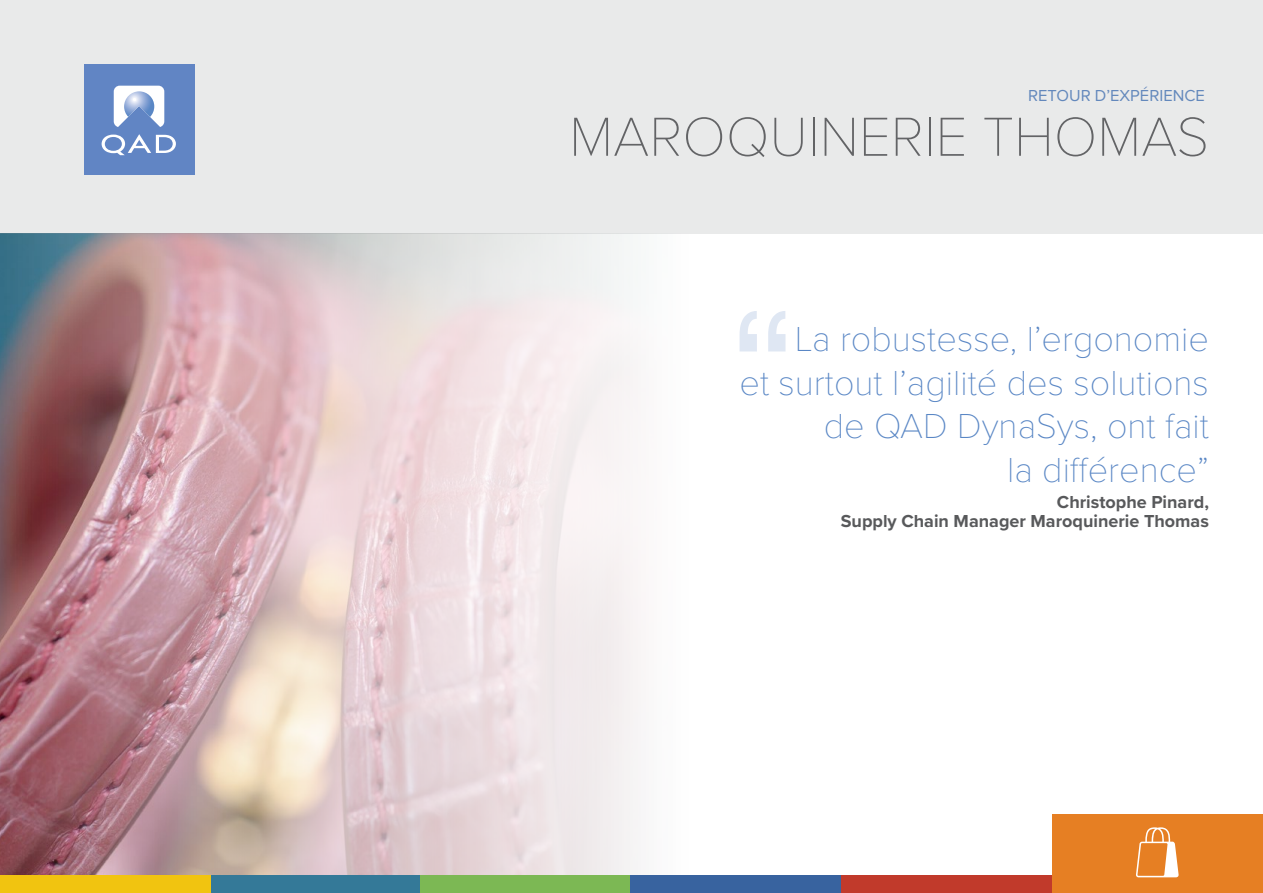
<style>
.page{position:relative;width:1263px;height:893px;background:#fff}
.page>*{position:absolute;margin:0;border:0;box-sizing:border-box;transform-origin:0 0}
.Cover_Title{font:100 57px "Proxima Nova T";color:#58595b}
.t1{font:100 36px/43.2px "Proxima Nova T";color:#5a87c5;text-align:right}
.t2{font:700 18px "Proxima Nova";color:#58595b}
.t3{font:16.5px "Proxima Nova";color:#5886c5}
</style>
<div class="page">
<img style="left:0;top:234px;width:638px;height:641px">
<svg style="left:739px;top:311px;width:46px;height:40px"></svg>
<div style="left:209px;top:875px;width:211px;height:18px;background:#347998"></div>
<div style="left:420px;top:875px;width:210px;height:18px;background:#7cb854"></div>
<div style="left:630px;top:875px;width:211px;height:18px;background:#38639f"></div>
<div style="left:841px;top:875px;width:210px;height:18px;background:#c13a2b"></div>
<div style="left:0;top:875px;width:210px;height:18px;background:#f1c410"></div>
<div style="left:1051px;top:814px;width:212px;height:79px;background:#e67f23"></div>
<svg style="left:1136px;top:827px;width:42px;height:50px"></svg>
<div style="left:0;top:0;width:1263px;height:234px;background:#e9eaea"></div>
<div style="left:84px;top:64px;width:110px;height:110px;background:#6185c4"></div>
<svg style="left:114px;top:86px;width:50px;height:41px"></svg>
<svg style="left:102px;top:134px;width:74px;height:21px"></svg>
<p class="t3" style="left:1028px;top:86px;width:178px">RETOUR D’EXPÉRIENCE</p>
<p class="Cover_Title" style="left:569px;top:94px;width:641px">MAROQUINERIE THOMAS</p>
<p class="t1" style="left:739px;top:315px;width:471px">La robustesse, l’ergonomie<br>et surtout l’agilité des solutions de QAD DynaSys, ont fait</p>
<p class="t1" style="left:1007px;top:446px;width:203px">la différence”</p>
<p class="t2" style="left:1057px;top:489px;width:153px">Christophe Pinard,</p>
<p class="t2" style="left:841px;top:507px;width:370px">Supply Chain Manager Maroquinerie Thomas</p>
</div>
